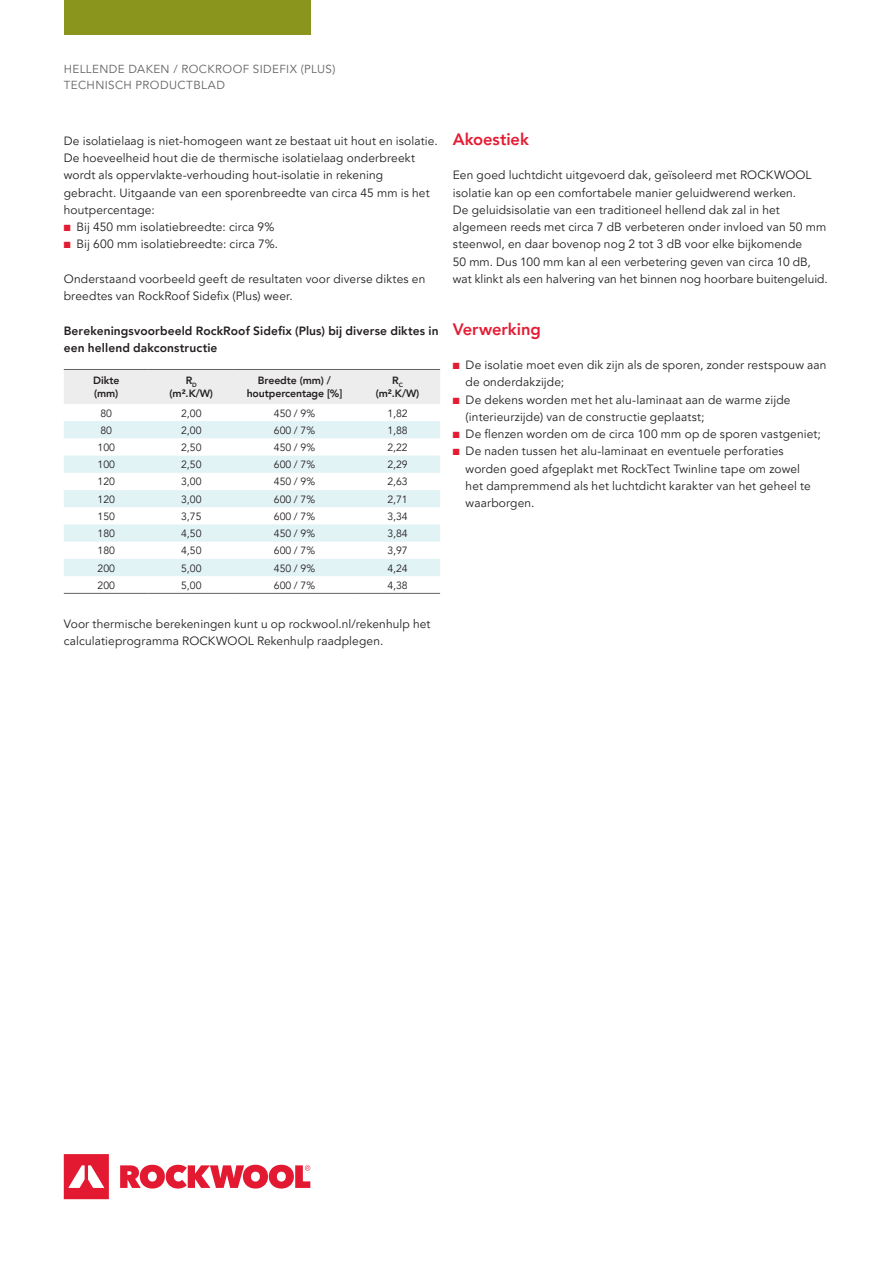
<style>
.page{position:relative;width:893px;height:1263px;background:#fff}
.page>*{position:absolute;margin:0;border:0;box-sizing:border-box;transform-origin:0 0}
.t1{font:800 16.5px "Avenir LT Pro";letter-spacing:-.005em;color:#e31c33}
.t2{font:12px/17.2px "Avenir LT Pro";letter-spacing:.01em;color:#231f20}
.t3{font:800 12px/17.2px "Avenir LT Pro";letter-spacing:.01em;color:#231f20}
.t4{font:11.7px/16.5px "Avenir LT Pro";letter-spacing:.035em;color:#636366}
.t5{font:10.5px "Avenir LT Pro";color:#231f20}
.t6{font:800 10.5px/13.5px "Avenir LT Pro";letter-spacing:-.01em;color:#231f20;text-align:center}
.s1{color:#e31c33}
</style>
<div class="page">
<div style="left:64px;top:0;width:246px;height:34px;background:#8a951e"></div>
<svg style="left:64px;top:1154px;width:246px;height:45px"></svg>
<div style="left:64px;top:370px;width:376px;height:34px;background:#ededee"></div>
<svg style="left:64px;top:592px;width:376px;height:1px"></svg>
<svg style="left:64px;top:421px;width:376px;height:155px;fill:#e2f3f6"></svg>
<hr style="left:64px;top:593px;width:85px;height:1px;background:#636366">
<hr style="left:149px;top:593px;width:85px;height:1px;background:#636366">
<hr style="left:234px;top:593px;width:121px;height:1px;background:#636366">
<hr style="left:355px;top:593px;width:85px;height:1px;background:#636366">
<hr style="left:64px;top:369px;width:85px;height:1px;background:#636366">
<hr style="left:149px;top:369px;width:85px;height:1px;background:#636366">
<hr style="left:234px;top:369px;width:121px;height:1px;background:#636366">
<hr style="left:355px;top:369px;width:85px;height:1px;background:#636366">
<p class="t4" style="left:64px;top:61px;width:273px">HELLENDE DAKEN / ROCKROOF SIDEFIX (PLUS)<br>TECHNISCH PRODUCTBLAD</p>
<p class="t2" style="left:64px;top:132px;width:375px">De isolatielaag is niet-homogeen want ze bestaat uit hout en isolatie.<br>De hoeveelheid hout die de thermische isolatielaag onderbreekt wordt als oppervlakte-verhouding hout-isolatie in rekening gebracht. Uitgaande van een sporenbreedte van circa 45 mm is het houtpercentage:</p>
<p class="t2" style="left:64px;top:219px;width:212px"><span class="s1">■</span> Bij 450 mm isolatiebreedte: circa 9%</p>
<p class="t2" style="left:64px;top:236px;width:216px"><span class="s1">■</span> Bij 600 mm isolatiebreedte: circa 7%.</p>
<p class="t2" style="left:64px;top:270px;width:363px">Onderstaand voorbeeld geeft de resultaten voor diverse diktes en breedtes van RockRoof Sidefix (Plus) weer.</p>
<p class="t3" style="left:64px;top:322px;width:376px">Berekeningsvoorbeeld RockRoof Sidefix (Plus) bij diverse diktes in een hellend dakconstructie</p>
<p class="t6" style="left:93px;top:374px;width:28px;text-align:left">Dikte (mm)</p>
<p class="t6" style="left:170px;top:374px;width:45px">R<sub>D </sub>(m².K/W)</p>
<p class="t6" style="left:247px;top:374px;width:97px">Breedte (mm) / houtpercentage [%]</p>
<p class="t6" style="left:376px;top:374px;width:45px">R<sub>C </sub>(m².K/W)</p>
<p class="t5" style="left:100px;top:407px;width:13px">80</p>
<p class="t5" style="left:181px;top:407px;width:22px">2,00</p>
<p class="t5" style="left:274px;top:407px;width:43px">450 / 9%</p>
<p class="t5" style="left:387px;top:407px;width:22px">1,82</p>
<p class="t5" style="left:100px;top:424px;width:13px">80</p>
<p class="t5" style="left:181px;top:424px;width:22px">2,00</p>
<p class="t5" style="left:274px;top:424px;width:43px">600 / 7%</p>
<p class="t5" style="left:387px;top:424px;width:22px">1,88</p>
<p class="t5" style="left:98px;top:441px;width:19px">100</p>
<p class="t5" style="left:181px;top:441px;width:22px">2,50</p>
<p class="t5" style="left:274px;top:441px;width:43px">450 / 9%</p>
<p class="t5" style="left:387px;top:441px;width:22px">2,22</p>
<p class="t5" style="left:98px;top:458px;width:19px">100</p>
<p class="t5" style="left:181px;top:458px;width:22px">2,50</p>
<p class="t5" style="left:274px;top:458px;width:43px">600 / 7%</p>
<p class="t5" style="left:387px;top:458px;width:22px">2,29</p>
<p class="t5" style="left:98px;top:475px;width:19px">120</p>
<p class="t5" style="left:181px;top:475px;width:22px">3,00</p>
<p class="t5" style="left:274px;top:475px;width:43px">450 / 9%</p>
<p class="t5" style="left:387px;top:475px;width:22px">2,63</p>
<p class="t5" style="left:98px;top:493px;width:19px">120</p>
<p class="t5" style="left:181px;top:493px;width:22px">3,00</p>
<p class="t5" style="left:274px;top:493px;width:43px">600 / 7%</p>
<p class="t5" style="left:387px;top:493px;width:22px">2,71</p>
<p class="t5" style="left:98px;top:510px;width:19px">150</p>
<p class="t5" style="left:181px;top:510px;width:22px">3,75</p>
<p class="t5" style="left:274px;top:510px;width:43px">600 / 7%</p>
<p class="t5" style="left:387px;top:510px;width:22px">3,34</p>
<p class="t5" style="left:98px;top:527px;width:19px">180</p>
<p class="t5" style="left:181px;top:527px;width:22px">4,50</p>
<p class="t5" style="left:274px;top:527px;width:43px">450 / 9%</p>
<p class="t5" style="left:387px;top:527px;width:22px">3,84</p>
<p class="t5" style="left:98px;top:544px;width:19px">180</p>
<p class="t5" style="left:181px;top:544px;width:22px">4,50</p>
<p class="t5" style="left:274px;top:544px;width:43px">600 / 7%</p>
<p class="t5" style="left:387px;top:544px;width:22px">3,97</p>
<p class="t5" style="left:98px;top:562px;width:19px">200</p>
<p class="t5" style="left:181px;top:562px;width:22px">5,00</p>
<p class="t5" style="left:274px;top:562px;width:43px">450 / 9%</p>
<p class="t5" style="left:387px;top:562px;width:22px">4,24</p>
<p class="t5" style="left:98px;top:579px;width:19px">200</p>
<p class="t5" style="left:181px;top:579px;width:22px">5,00</p>
<p class="t5" style="left:274px;top:579px;width:43px">600 / 7%</p>
<p class="t5" style="left:387px;top:579px;width:22px">4,38</p>
<p class="t2" style="left:64px;top:615px;width:368px">Voor thermische berekeningen kunt u op rockwool.nl/rekenhulp het calculatieprogramma ROCKWOOL Rekenhulp raadplegen.</p>
<h1 class="t1" style="left:453px;top:129px;width:78px">Akoestiek</h1>
<p class="t2" style="left:453px;top:167px;width:376px">Een goed luchtdicht uitgevoerd dak, geïsoleerd met ROCKWOOL isolatie kan op een comfortabele manier geluidwerend werken.<br>De geluidsisolatie van een traditioneel hellend dak zal in het algemeen reeds met circa 7 dB verbeteren onder invloed van 50 mm steenwol, en daar bovenop nog 2 tot 3 dB voor elke bijkomende<br>50 mm. Dus 100 mm kan al een verbetering geven van circa 10 dB, wat klinkt als een halvering van het binnen nog hoorbare buitengeluid.</p>
<h1 class="t1" style="left:453px;top:319px;width:89px">Verwerking</h1>
<p class="t2" style="left:466px;top:357px;width:362px;text-indent:-13px"><span class="s1">■</span> De isolatie moet even dik zijn als de sporen, zonder restspouw aan de onderdakzijde;</p>
<p class="t2" style="left:466px;top:391px;width:326px;text-indent:-13px"><span class="s1">■</span> De dekens worden met het alu-laminaat aan de warme zijde (interieurzijde) van de constructie geplaatst;</p>
<p class="t2" style="left:453px;top:426px;width:369px"><span class="s1">■</span> De flenzen worden om de circa 100 mm op de sporen vastgeniet;</p>
<p class="t2" style="left:466px;top:443px;width:347px;text-indent:-13px"><span class="s1">■</span> De naden tussen het alu-laminaat en eventuele perforaties worden goed afgeplakt met RockTect Twinline tape om zowel het dampremmend als het luchtdicht karakter van het geheel te waarborgen.</p>
</div>
